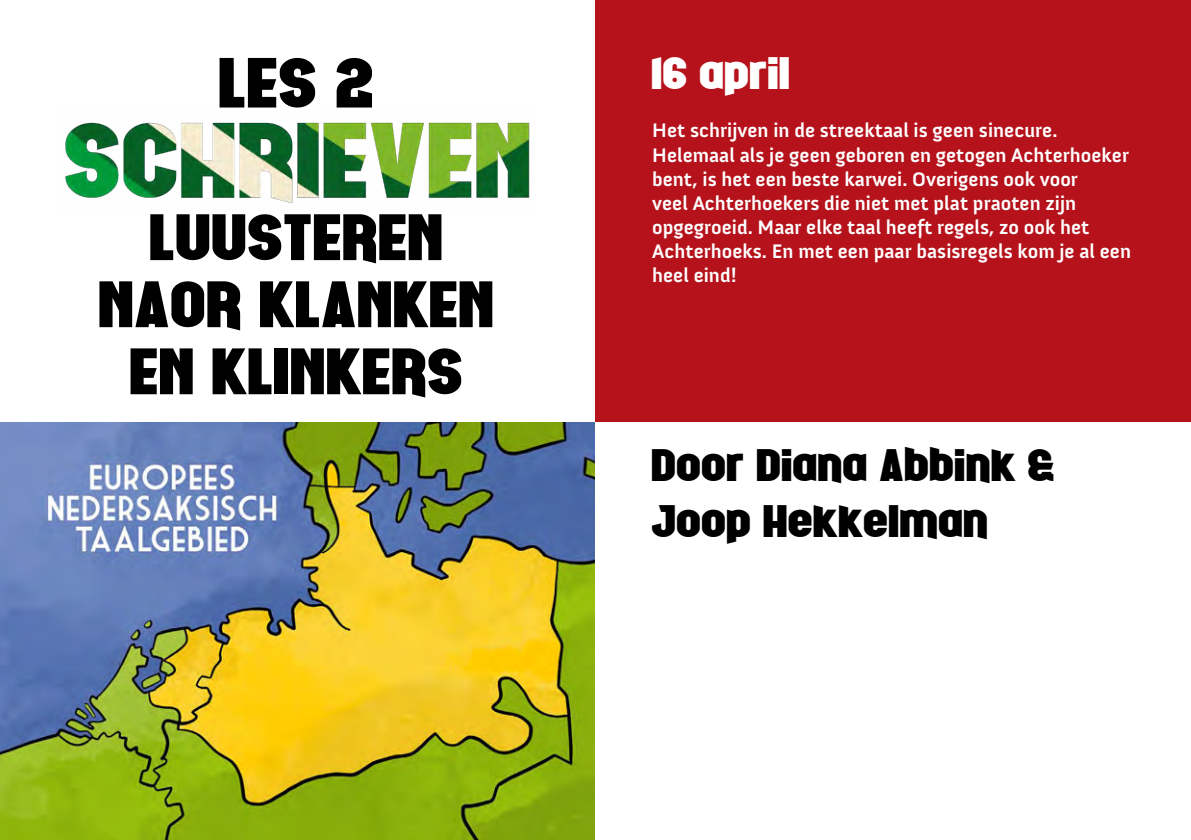
<style>
.page{position:relative;width:1191px;height:840px;background:#fff}
.page>*{position:absolute;margin:0;border:0;box-sizing:border-box;transform-origin:0 0}
.t1{font:72.4px "Fight Night";color:#000}
.t2{font:67px/67px "Fight Night";color:#000;text-align:center}
.t3{font:46.6px/56px "Fight Night";color:#000}
.t4{font:46.6px "Fight Night";color:#fff}
.t5{font:700 20px/24px "Anivers";color:#fff}
</style>
<div class="page">
<div style="left:595px;top:0;width:596px;height:421px;background:#b6121b"></div>
<img style="left:65px;top:122px;width:465px;height:82px">
<img style="left:0;top:422px;width:595px;height:417px">
<h1 class="t1" style="left:219px;top:54px;width:157px">LES 2</h1>
<h2 class="t2" style="left:99px;top:208px;width:397px">LUUSTEREN<br>NAOR KLANKEN<br>EN KLINKERS</h2>
<h3 class="t4" style="left:652px;top:55px;width:140px">16 april</h3>
<p class="t5" style="left:652px;top:119px;width:480px">Het schrijven in de streektaal is geen sinecure.<br>Helemaal als je geen geboren en getogen Achterhoeker bent, is het een beste karwei. Overigens ook voor<br>veel Achterhoekers die niet met plat praoten zijn opgegroeid. Maar elke taal heeft regels, zo ook het Achterhoeks. En met een paar basisregels kom je al een heel eind!</p>
<h3 class="t3" style="left:652px;top:440px;width:405px">Door Diana Abbink &amp;<br>Joop Hekkelman</h3>
</div>
